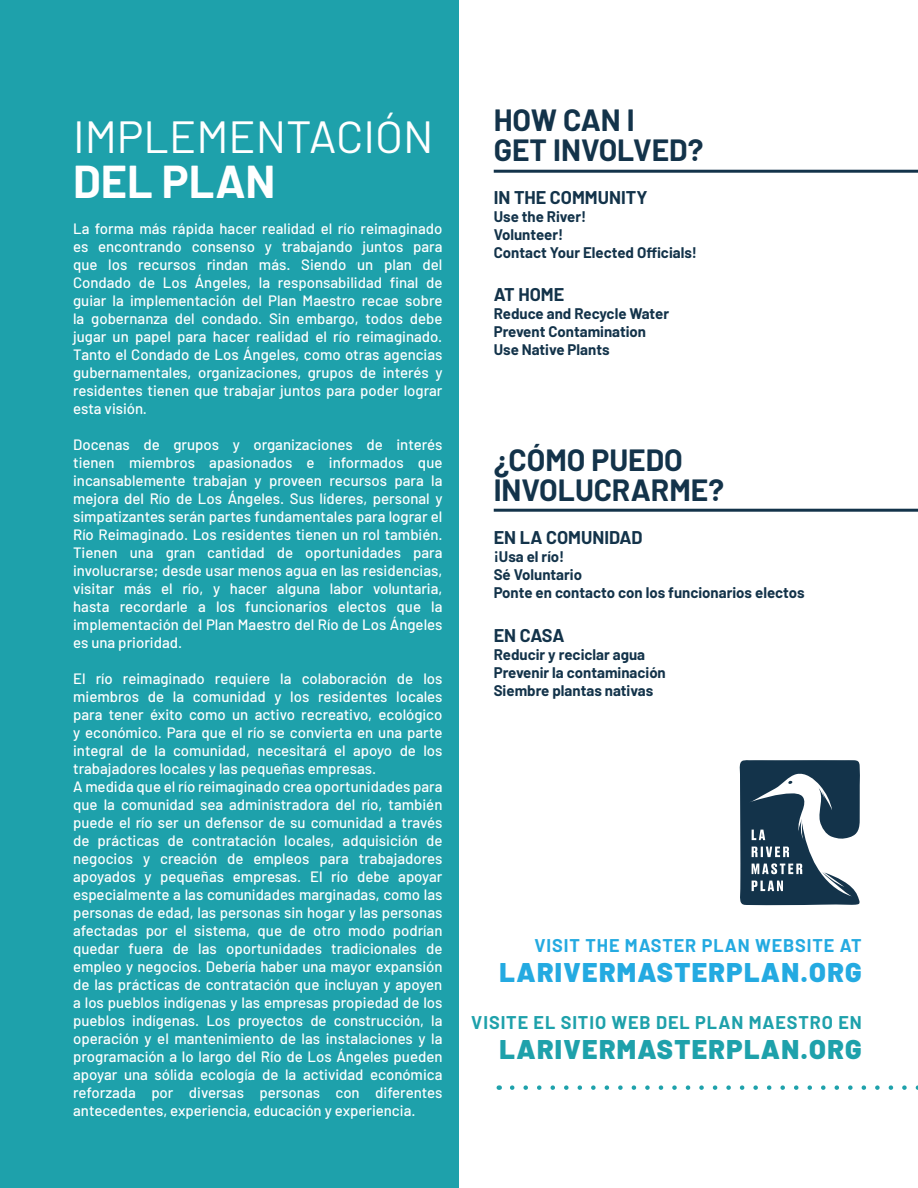
<style>
.page{position:relative;width:918px;height:1188px;background:#fff}
.page>*{position:absolute;margin:0;border:0;box-sizing:border-box;transform-origin:0 0}
.Page_Header_-_Blue{font:45px/45px "Barlow";color:#fff}
.Page_Header_-_Blue-2{font:700 30px/30px "Barlow";color:#13334a}
.Chapter_Intro_Callou{font:900 27px "Barlow";letter-spacing:.05em;color:#24aae1}
.Chapter_Intro_Callou-2{font:900 27px "Barlow";letter-spacing:.05em;color:#1ea1ab}
.Body_Copy{font:700 18px "Barlow";color:#13334a}
.Chapter_Intro_Callou-3{font:700 18px "Barlow";letter-spacing:.05em;color:#1ea1ab}
.Chapter_Intro_Callou-4{font:700 18px "Barlow";letter-spacing:.05em;color:#24aae1}
.Body_Copy-2{font:500 15px/18px "Barlow";color:#fff;text-align:justify}
.Body_Copy-3{font:700 15px "Barlow";color:#13334a}
.s1{font-weight:700}
</style>
<div class="page">
<div style="left:0;top:0;width:459px;height:1188px;background:#1ea1ab"></div>
<hr style="left:494px;top:170px;width:424px;height:3px;background:#13334a">
<hr style="left:494px;top:509px;width:424px;height:3px;background:#13334a">
<svg style="left:512px;top:1085px;width:406px;height:5px"></svg>
<svg style="left:739px;top:760px;width:121px;height:145px"></svg>
<p class="Page_Header_-_Blue" style="left:73px;top:111px;width:362px">IMPLEMENTACIÓN<br><span class="s1">DEL PLAN</span></p>
<p class="Body_Copy-2" style="left:73px;top:218px;width:371px">La forma más rápida hacer realidad el río reimaginado es encontrando consenso y trabajando juntos para que los recursos rindan más. Siendo un plan del Condado de Los Ángeles, la responsabilidad final de guiar la implementación del Plan Maestro recae sobre la gobernanza del condado. Sin embargo, todos debe jugar un papel para hacer realidad el río reimaginado.<br>Tanto el Condado de Los Ángeles, como otras agencias gubernamentales, organizaciones, grupos de interés y residentes tienen que trabajar juntos para poder lograr esta visión.</p>
<p class="Body_Copy-2" style="left:73px;top:434px;width:371px">Docenas de grupos y organizaciones de interés tienen miembros apasionados e informados que incansablemente trabajan y proveen recursos para la mejora del Río de Los Ángeles. Sus líderes, personal y simpatizantes serán partes fundamentales para lograr el Río Reimaginado. Los residentes tienen un rol también.<br>Tienen una gran cantidad de oportunidades para involucrarse; desde usar menos agua en las residencias, visitar más el río, y hacer alguna labor voluntaria, hasta recordarle a los funcionarios electos que la implementación del Plan Maestro del Río de Los Ángeles es una prioridad.</p>
<p class="Body_Copy-2" style="left:73px;top:668px;width:371px">El río reimaginado requiere la colaboración de los miembros de la comunidad y los residentes locales para tener éxito como un activo recreativo, ecológico y económico. Para que el río se convierta en una parte integral de la comunidad, necesitará el apoyo de los trabajadores locales y las pequeñas empresas.</p>
<p class="Body_Copy-2" style="left:73px;top:776px;width:371px">A medida que el río reimaginado crea oportunidades para que la comunidad sea administradora del río, también puede el río ser un defensor de su comunidad a través de prácticas de contratación locales, adquisición de negocios y creación de empleos para trabajadores apoyados y pequeñas empresas. El río debe apoyar especialmente a las comunidades marginadas, como las personas de edad, las personas sin hogar y las personas afectadas por el sistema, que de otro modo podrían quedar fuera de las oportunidades tradicionales de empleo y negocios. Debería haber una mayor expansión de las prácticas de contratación que incluyan y apoyen a los pueblos indígenas y las empresas propiedad de los pueblos indígenas. Los proyectos de construcción, la operación y el mantenimiento de las instalaciones y la programación a lo largo del Río de Los Ángeles pueden apoyar una sólida ecología de la actividad económica reforzada por diversas personas con diferentes antecedentes, experiencia, educación y experiencia.</p>
<p class="Page_Header_-_Blue-2" style="left:494px;top:102px;width:211px">HOW CAN I<br>GET INVOLVED?</p>
<p class="Body_Copy" style="left:494px;top:184px;width:155px">IN THE COMMUNITY</p>
<p class="Body_Copy-3" style="left:494px;top:205px;width:94px">Use the River!</p>
<p class="Body_Copy-3" style="left:494px;top:223px;width:71px">Volunteer!</p>
<p class="Body_Copy-3" style="left:494px;top:241px;width:205px">Contact Your Elected Officials!</p>
<p class="Body_Copy" style="left:494px;top:281px;width:72px">AT HOME</p>
<p class="Body_Copy-3" style="left:494px;top:302px;width:177px">Reduce and Recycle Water</p>
<p class="Body_Copy-3" style="left:494px;top:320px;width:154px">Prevent Contamination</p>
<p class="Body_Copy-3" style="left:494px;top:338px;width:117px">Use Native Plants</p>
<p class="Page_Header_-_Blue-2" style="left:494px;top:443px;width:232px">¿CÓMO PUEDO<br>INVOLUCRARME?</p>
<p class="Body_Copy" style="left:494px;top:525px;width:151px">EN LA COMUNIDAD</p>
<p class="Body_Copy-3" style="left:494px;top:546px;width:72px">¡Usa el río!</p>
<p class="Body_Copy-3" style="left:494px;top:564px;width:90px">Sé Voluntario</p>
<p class="Body_Copy-3" style="left:494px;top:582px;width:313px">Ponte en contacto con los funcionarios electos</p>
<p class="Body_Copy" style="left:494px;top:622px;width:72px">EN CASA</p>
<p class="Body_Copy-3" style="left:494px;top:643px;width:153px">Reducir y reciclar agua</p>
<p class="Body_Copy-3" style="left:494px;top:661px;width:174px">Prevenir la contaminación</p>
<p class="Body_Copy-3" style="left:494px;top:679px;width:161px">Siembre plantas nativas</p>
<p class="Chapter_Intro_Callou-4" style="left:535px;top:932px;width:329px">VISIT THE MASTER PLAN WEBSITE AT</p>
<p class="Chapter_Intro_Callou" style="left:500px;top:952px;width:364px">LARIVERMASTERPLAN.ORG</p>
<p class="Chapter_Intro_Callou-3" style="left:471px;top:1009px;width:392px">VISITE EL SITIO WEB DEL PLAN MAESTRO EN</p>
<p class="Chapter_Intro_Callou-2" style="left:500px;top:1029px;width:364px">LARIVERMASTERPLAN.ORG</p>
</div>
